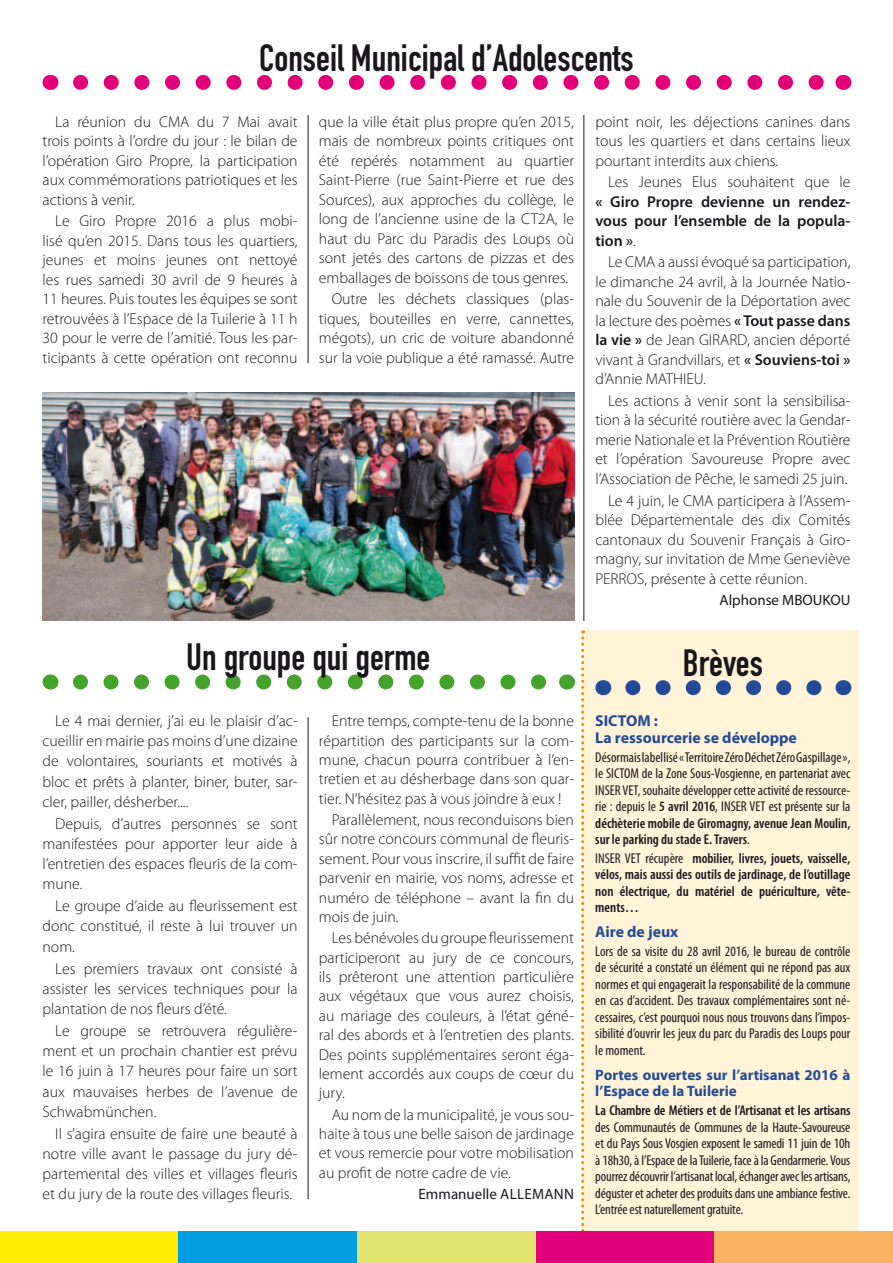
<style>
.page{position:relative;width:893px;height:1263px;background:#fff}
.page>*{position:absolute;margin:0;border:0;box-sizing:border-box;transform-origin:0 0}
.t1{font:37.5px "DIN Engschrift";color:#1a171c}
.t2{font:300 15.75px/19.5px "Myriad Pro";color:#1a171c;text-align:justify}
.t3{font:600 15.75px/19.5px "Myriad Pro";color:#1a171c;text-align:justify}
.t4{font:700 15.75px/16.5px "Myriad Pro";color:#234a97}
.t5{font:700 15px/16.5px "Myriad Pro";color:#234a97}
.t6{font:15px "Myriad Pro";color:#1a171c}
.t7{font:condensed 14.25px/16.5px "Myriad Pro";color:#1a171c;text-align:justify}
.t8{font:600 condensed 14.25px/16.5px "Myriad Pro";letter-spacing:-.005em;color:#1a171c;text-align:justify}
.s1{font-weight:300}
.s2{font-weight:600}
.s3{font-weight:400}
</style>
<div class="page">
<div style="left:583px;top:630px;width:276px;height:633px;background:#fff4d7"></div>
<svg style="left:81px;top:75px;width:743px;height:15px"></svg>
<svg style="left:50px;top:75px;width:1px;height:15px"></svg>
<svg style="left:843px;top:75px;width:1px;height:15px"></svg>
<svg style="left:80px;top:674px;width:466px;height:15px"></svg>
<svg style="left:50px;top:674px;width:1px;height:15px"></svg>
<svg style="left:567px;top:674px;width:1px;height:15px"></svg>
<svg style="left:581px;top:630px;width:3px;height:601px"></svg>
<div style="left:0;top:1231px;width:179px;height:32px;background:#ffed00"></div>
<div style="left:357px;top:1231px;width:179px;height:32px;background:#e1e26e"></div>
<div style="left:536px;top:1231px;width:178px;height:32px;background:#e2007a"></div>
<div style="left:714px;top:1231px;width:179px;height:32px;background:#f7b15f"></div>
<div style="left:179px;top:1231px;width:178px;height:32px;background:#009ee0"></div>
<hr style="left:308px;top:115px;width:1px;height:248px;background:#1a171c">
<hr style="left:308px;top:717px;width:1px;height:482px;background:#1a171c">
<hr style="left:584px;top:115px;width:1px;height:506px;background:#1a171c">
<img style="left:43px;top:393px;width:531px;height:228px">
<svg style="left:633px;top:680px;width:189px;height:15px"></svg>
<svg style="left:603px;top:680px;width:1px;height:15px"></svg>
<svg style="left:843px;top:680px;width:1px;height:15px"></svg>
<h1 class="t1" style="left:259px;top:36px;width:376px">Conseil Municipal d’Adolescents</h1>
<p class="t2" style="left:43px;top:111px;width:257px;text-indent:13px">La réunion du CMA du 7 Mai avait trois points à l’ordre du jour : le bilan de l’opération Giro Propre, la participation aux commémorations patriotiques et les actions à venir.</p>
<p class="t2" style="left:43px;top:211px;width:257px;text-indent:13px">Le Giro Propre 2016 a plus mobi&shy;lisé qu’en 2015. Dans tous les quartiers, jeunes et moins jeunes ont nettoyé les rues samedi 30 avril de 9 heures à 11 heures. Puis toutes les équipes se sont retrouvées à l’Espace de la Tuilerie à 11 h 30 pour le verre de l’amitié. Tous les par&shy;ticipants à cette opération ont reconnu</p>
<p class="t2" style="left:319px;top:111px;width:257px">que la ville était plus propre qu’en 2015, mais de nombreux points critiques ont été repérés notamment au quartier Saint-Pierre (rue Saint-Pierre et rue des Sources), aux approches du collège, le long de l’ancienne usine de la CT2A, le haut du Parc du Paradis des Loups où sont jetés des cartons de pizzas et des emballages de boissons de tous genres.</p>
<p class="t2" style="left:319px;top:289px;width:257px;text-indent:13px">Outre les déchets classiques (plas&shy;tiques, bouteilles en verre, cannettes, mégots), un cric de voiture abandonné sur la voie publique a été ramassé. Autre</p>
<p class="t2" style="left:595px;top:111px;width:257px">point noir, les déjections canines dans tous les quartiers et dans certains lieux pourtant interdits aux chiens.</p>
<p class="t2" style="left:608px;top:172px;width:244px">Les Jeunes Elus souhaitent que le</p>
<p class="t3" style="left:595px;top:191px;width:257px">« Giro Propre devienne un rendez&shy;vous pour l’ensemble de la popula&shy;tion »<span class="s1">.</span></p>
<p class="t2" style="left:595px;top:252px;width:257px;text-indent:13px">Le CMA a aussi évoqué sa participation, le dimanche 24 avril, à la Journée Natio&shy;nale du Souvenir de la Déportation avec la lecture des poèmes <span class="s2">« Tout passe dans la vie »</span> de Jean GIRARD, ancien déporté vivant à Grandvillars, et <span class="s2">« Souviens-toi » </span>d’Annie MATHIEU.</p>
<p class="t2" style="left:595px;top:391px;width:257px;text-indent:13px">Les actions à venir sont la sensibilisa&shy;tion à la sécurité routière avec la Gendar&shy;merie Nationale et la Prévention Routière et l’opération Savoureuse Propre avec l’Association de Pêche, le samedi 25 juin.</p>
<p class="t2" style="left:595px;top:490px;width:257px;text-indent:13px">Le 4 juin, le CMA participera à l’Assem&shy;blée Départementale des dix Comités cantonaux du Souvenir Français à Giro&shy;magny, sur invitation de Mme Geneviève PERROS, présente à cette réunion.</p>
<p class="t6" style="left:720px;top:591px;width:85px">Alphonse MBOU</p>
<p class="t6" style="left:822px;top:591px;width:19px">KOU</p>
<h1 class="t1" style="left:186px;top:635px;width:246px">Un groupe qui germe</h1>
<h1 class="t1" style="left:683px;top:641px;width:82px">Brèves</h1>
<p class="t4" style="left:595px;top:712px;width:203px">SICTOM :<br>La ressourcerie se développe</p>
<p class="t7" style="left:595px;top:748px;width:257px">Désormais labellisé « Territoire Zéro Déchet Zéro Gaspillage », le SICTOM de la Zone Sous-Vosgienne, en partenariat avec INSER VET, souhaite développer cette activité de ressource&shy;rie : depuis le <span class="s2">5 avril 2016</span>, INSER VET est présente sur la <span class="s2">déchèterie mobile de Giromagny, avenue Jean Moulin, sur le parking du stade E. Travers</span>.</p>
<p class="t8" style="left:595px;top:849px;width:257px"><span class="s3">INSER VET récupère</span> mobilier, livres, jouets, vaisselle, vélos, mais aussi des outils de jardinage, de l’outillage non électrique, du matériel de puériculture, vête&shy;ments…</p>
<p class="t4" style="left:595px;top:923px;width:85px">Aire de jeux</p>
<p class="t7" style="left:595px;top:943px;width:257px">Lors de sa visite du 28 avril 2016, le bureau de contrôle de sécurité a constaté un élément qui ne répond pas aux normes et qui engagerait la responsabilité de la commune en cas d’accident. Des travaux complémentaires sont né&shy;cessaires, c’est pourquoi nous nous trouvons dans l’impos&shy;sibilité d’ouvrir les jeux du parc du Paradis des Loups pour le moment.</p>
<p class="t5" style="left:595px;top:1066px;width:257px">Portes ouvertes sur l’artisanat 2016 à l’Espace de la Tuilerie</p>
<p class="t8" style="left:595px;top:1102px;width:257px">La Chambre de Métiers et de l’Artisanat et les artisans</p>
<p class="t7" style="left:595px;top:1118px;width:257px">des Communautés de Communes de la Haute-Savoureuse et du Pays Sous Vosgien exposent le samedi 11 juin de 10h à 18h30, à l’Espace de la Tuilerie, face à la Gendarmerie. Vous pourrez découvrir l’artisanat local, échanger avec les artisans, déguster et acheter des produits dans une ambiance festive.<br>L’entrée est naturellement gratuite.</p>
<p class="t2" style="left:319px;top:711px;width:257px;text-indent:13px">Entre temps, compte-tenu de la bonne répartition des participants sur la com&shy;mune, chacun pourra contribuer à l’en&shy;tretien et au désherbage dans son quar&shy;tier. N’hésitez pas à vous joindre à eux !</p>
<p class="t2" style="left:319px;top:810px;width:257px;text-indent:13px">Parallèlement, nous reconduisons bien sûr notre concours communal de fleuris&shy;sement. Pour vous inscrire, il suffit de faire parvenir en mairie, vos noms, adresse et numéro de téléphone – avant la fin du mois de juin.</p>
<p class="t2" style="left:319px;top:928px;width:257px;text-indent:13px">Les bénévoles du groupe fleurissement participeront au jury de ce concours, ils prêteront une attention particulière aux végétaux que vous aurez choisis, au mariage des couleurs, à l’état géné&shy;ral des abords et à l’entretien des plants.<br>Des points supplémentaires seront éga&shy;lement accordés aux coups de cœur du jury.</p>
<p class="t2" style="left:319px;top:1105px;width:257px;text-indent:13px">Au nom de la municipalité, je vous sou&shy;haite à tous une belle saison de jardinage et vous remercie pour votre mobilisation au profit de notre cadre de vie.</p>
<p class="t6" style="left:419px;top:1185px;width:101px">Emmanuelle Allemann</p>
<p class="t2" style="left:43px;top:711px;width:257px;line-height:20.1px;text-indent:13px">Le 4 mai dernier, j’ai eu le plaisir d’ac&shy;cueillir en mairie pas moins d’une dizaine de volontaires, souriants et motivés à bloc et prêts à planter, biner, buter, sar&shy;cler, pailler, désherber....</p>
<p class="t2" style="left:43px;top:813px;width:257px;line-height:20.1px;text-indent:13px">Depuis, d’autres personnes se sont manifestées pour apporter leur aide à l’entretien des espaces fleuris de la com&shy;mune.</p>
<p class="t2" style="left:43px;top:896px;width:257px;line-height:20.1px;text-indent:13px">Le groupe d’aide au fleurissement est donc constitué, il reste à lui trouver un nom.</p>
<p class="t2" style="left:43px;top:958px;width:257px;line-height:20.1px;text-indent:13px">Les premiers travaux ont consisté à assister les services techniques pour la plantation de nos fleurs d’été.</p>
<p class="t2" style="left:43px;top:1021px;width:257px;line-height:20.1px;text-indent:13px">Le groupe se retrouvera régulière&shy;ment et un prochain chantier est prévu le 16 juin à 17 heures pour faire un sort aux mauvaises herbes de l’avenue de Schwabmünchen.</p>
<p class="t2" style="left:43px;top:1123px;width:257px;line-height:20.1px;text-indent:13px">Il s’agira ensuite de faire une beauté à notre ville avant le passage du jury dé&shy;partemental des villes et villages fleuris et du jury de la route des villages fleuris.</p>
</div>
